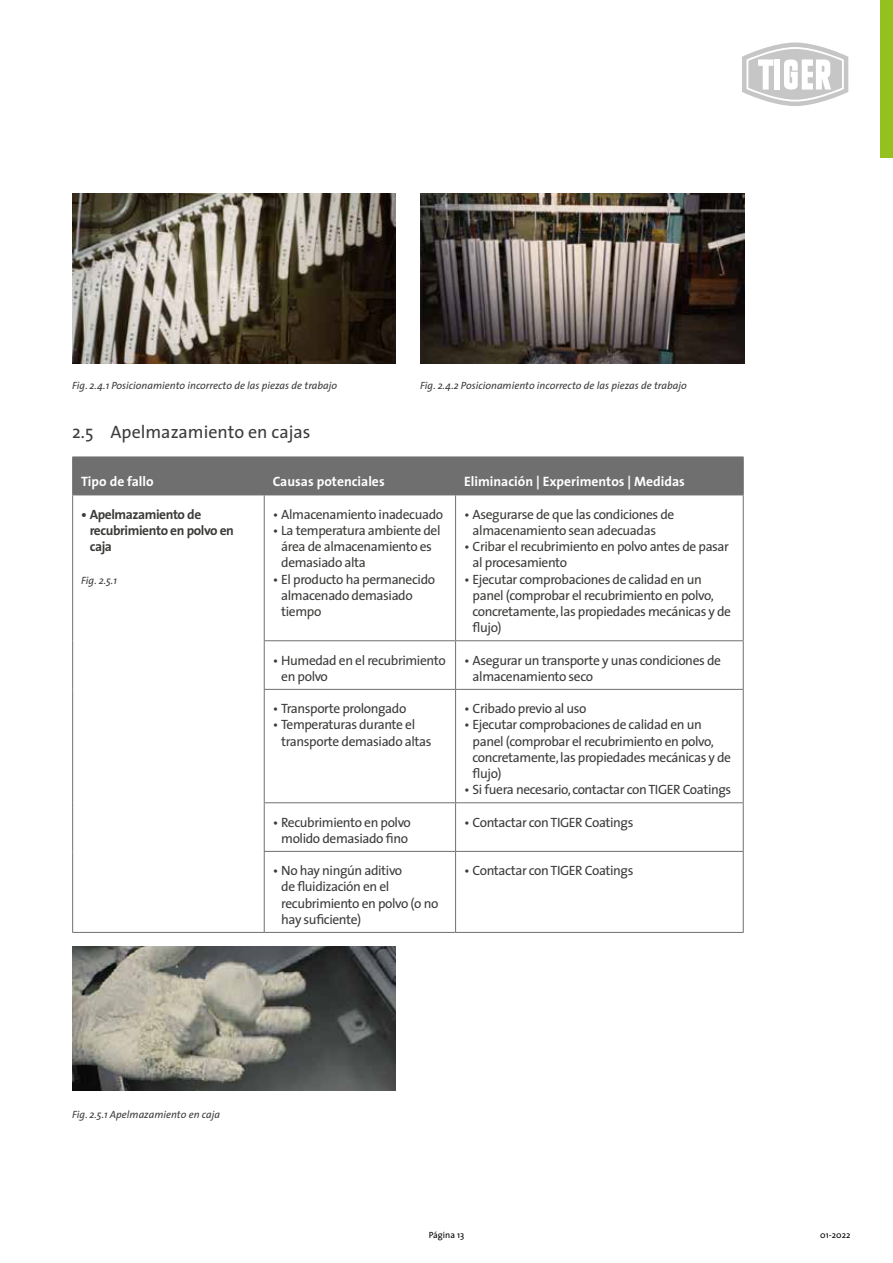
<style>
.page{position:relative;width:893px;height:1263px;background:#fff}
.page>*{position:absolute;margin:0;border:0;box-sizing:border-box;transform-origin:0 0}
.t1{font:18px "The Sans";color:#3c3c3b}
.t2{font:700 13.65px "The Sans";color:#fff}
.t3{font:13.5px/16.2px "The Sans";letter-spacing:-.03em;color:#3c3c3b}
.t4{font:700 13.5px/16.2px "The Sans";letter-spacing:-.03em;color:#3c3c3b}
.t5{font:italic 10.65px "The Sans";color:#3c3c3b}
.t6{font:italic 10.5px "The Sans";color:#3c3c3b}
.t7{font:9px "The Sans";color:#000}
</style>
<div class="page">
<div style="left:880px;top:0;width:13px;height:157px;background:#95c11f"></div>
<svg style="left:742px;top:43px;width:106px;height:63px"></svg>
<img style="left:72px;top:194px;width:323px;height:170px">
<img style="left:421px;top:194px;width:323px;height:170px">
<div style="left:73px;top:458px;width:670px;height:37px;background:#706f6f"></div>
<hr style="left:72px;top:932px;width:192px;height:1px;background:#706f6f">
<hr style="left:72px;top:457px;width:192px;height:1px;background:#706f6f">
<hr style="left:72px;top:457px;width:1px;height:38px;background:#706f6f">
<hr style="left:264px;top:457px;width:192px;height:1px;background:#706f6f">
<hr style="left:264px;top:457px;width:1px;height:38px;background:#706f6f">
<hr style="left:456px;top:457px;width:288px;height:1px;background:#706f6f">
<hr style="left:455px;top:457px;width:1px;height:38px;background:#706f6f">
<hr style="left:743px;top:457px;width:1px;height:38px;background:#706f6f">
<hr style="left:72px;top:495px;width:192px;height:1px;background:#706f6f">
<hr style="left:72px;top:495px;width:1px;height:146px;background:#706f6f">
<hr style="left:264px;top:495px;width:192px;height:1px;background:#706f6f">
<hr style="left:264px;top:495px;width:1px;height:145px;background:#706f6f">
<hr style="left:456px;top:495px;width:288px;height:1px;background:#706f6f">
<hr style="left:455px;top:495px;width:1px;height:145px;background:#706f6f">
<hr style="left:743px;top:495px;width:1px;height:145px;background:#706f6f">
<hr style="left:72px;top:641px;width:1px;height:48px;background:#706f6f">
<hr style="left:264px;top:640px;width:192px;height:1px;background:#706f6f">
<hr style="left:264px;top:641px;width:1px;height:48px;background:#706f6f">
<hr style="left:456px;top:640px;width:288px;height:1px;background:#706f6f">
<hr style="left:455px;top:641px;width:1px;height:48px;background:#706f6f">
<hr style="left:743px;top:641px;width:1px;height:48px;background:#706f6f">
<hr style="left:72px;top:689px;width:1px;height:114px;background:#706f6f">
<hr style="left:264px;top:689px;width:192px;height:1px;background:#706f6f">
<hr style="left:264px;top:690px;width:1px;height:112px;background:#706f6f">
<hr style="left:456px;top:689px;width:288px;height:1px;background:#706f6f">
<hr style="left:455px;top:690px;width:1px;height:112px;background:#706f6f">
<hr style="left:743px;top:690px;width:1px;height:112px;background:#706f6f">
<hr style="left:72px;top:803px;width:1px;height:48px;background:#706f6f">
<hr style="left:264px;top:802px;width:192px;height:1px;background:#706f6f">
<hr style="left:264px;top:803px;width:1px;height:48px;background:#706f6f">
<hr style="left:456px;top:802px;width:288px;height:1px;background:#706f6f">
<hr style="left:455px;top:803px;width:1px;height:48px;background:#706f6f">
<hr style="left:743px;top:803px;width:1px;height:48px;background:#706f6f">
<hr style="left:72px;top:851px;width:1px;height:81px;background:#706f6f">
<hr style="left:264px;top:851px;width:192px;height:1px;background:#706f6f">
<hr style="left:264px;top:852px;width:1px;height:80px;background:#706f6f">
<hr style="left:456px;top:851px;width:288px;height:1px;background:#706f6f">
<hr style="left:455px;top:852px;width:1px;height:80px;background:#706f6f">
<hr style="left:743px;top:852px;width:1px;height:80px;background:#706f6f">
<hr style="left:264px;top:932px;width:192px;height:1px;background:#706f6f">
<hr style="left:456px;top:932px;width:288px;height:1px;background:#706f6f">
<img style="left:72px;top:946px;width:323px;height:145px">
<p class="t6" style="left:72px;top:377px;width:266px">Fig. 2.4.1 Posicionamiento incorrecto de las piezas de trabajo</p>
<p class="t6" style="left:420px;top:377px;width:268px">Fig. 2.4.2 Posicionamiento incorrecto de las piezas de trabajo</p>
<h1 class="t1" style="left:72px;top:417px;width:240px">2.5 Apelmazamiento en cajas</h1>
<p class="t2" style="left:81px;top:470px;width:74px">Tipo de fallo</p>
<p class="t2" style="left:273px;top:470px;width:113px">Causas potenciales</p>
<p class="t2" style="left:464px;top:470px;width:222px">Eliminación | Experimentos | Medidas</p>
<p class="t4" style="left:90px;top:506px;width:146px;text-indent:-9px">• Apelmazamiento de recubrimiento en polvo en caja</p>
<p class="t5" style="left:81px;top:571px;width:37px">Fig. 2.5.1</p>
<p class="t3" style="left:273px;top:506px;width:172px">• Almacenamiento inadecuado</p>
<p class="t3" style="left:281px;top:522px;width:161px;text-indent:-9px">• La temperatura ambiente del área de almacenamiento es demasiado alta</p>
<p class="t3" style="left:281px;top:571px;width:155px;text-indent:-9px">• El producto ha permanecido almacenado demasiado tiempo</p>
<p class="t3" style="left:473px;top:506px;width:203px;text-indent:-9px">• Asegurarse de que las condiciones de almacenamiento sean adecuadas</p>
<p class="t3" style="left:473px;top:538px;width:258px;text-indent:-9px">• Cribar el recubrimiento en polvo antes de pasar al procesamiento</p>
<p class="t3" style="left:473px;top:571px;width:260px;text-indent:-9px">• Ejecutar comprobaciones de calidad en un panel (comprobar el recubrimiento en polvo, concretamente, las propiedades mecánicas y de flujo)</p>
<p class="t3" style="left:281px;top:652px;width:166px;text-indent:-9px">• Humedad en el recubrimiento en polvo</p>
<p class="t3" style="left:473px;top:652px;width:250px;text-indent:-9px">• Asegurar un transporte y unas condiciones de almacenamiento seco</p>
<p class="t3" style="left:273px;top:700px;width:135px">• Transporte prolongado</p>
<p class="t3" style="left:281px;top:716px;width:152px;text-indent:-9px">• Temperaturas durante el transporte demasiado altas</p>
<p class="t3" style="left:464px;top:700px;width:124px">• Cribado previo al uso</p>
<p class="t3" style="left:473px;top:716px;width:260px;text-indent:-9px">• Ejecutar comprobaciones de calidad en un panel (comprobar el recubrimiento en polvo, concretamente, las propiedades mecánicas y de flujo)</p>
<p class="t3" style="left:464px;top:781px;width:269px">• Si fuera necesario, contactar con TIGER Coatings</p>
<p class="t3" style="left:273px;top:814px;width:140px;text-align:center">• Recubrimiento en polvo molido demasiado fino</p>
<p class="t3" style="left:464px;top:814px;width:171px">• Contactar con TIGER Coatings</p>
<p class="t3" style="left:281px;top:862px;width:159px;text-indent:-9px">• No hay ningún aditivo<br>de fluidización en el recubrimiento en polvo (o no hay suficiente)</p>
<p class="t3" style="left:464px;top:862px;width:171px">• Contactar con TIGER Coatings</p>
<p class="t6" style="left:72px;top:1106px;width:149px">Fig. 2.5.1 Apelmazamiento en caja</p>
<p class="t7" style="left:429px;top:1227px;width:37px">Página 13</p>
<p class="t7" style="left:820px;top:1227px;width:32px">01-2022</p>
</div>
